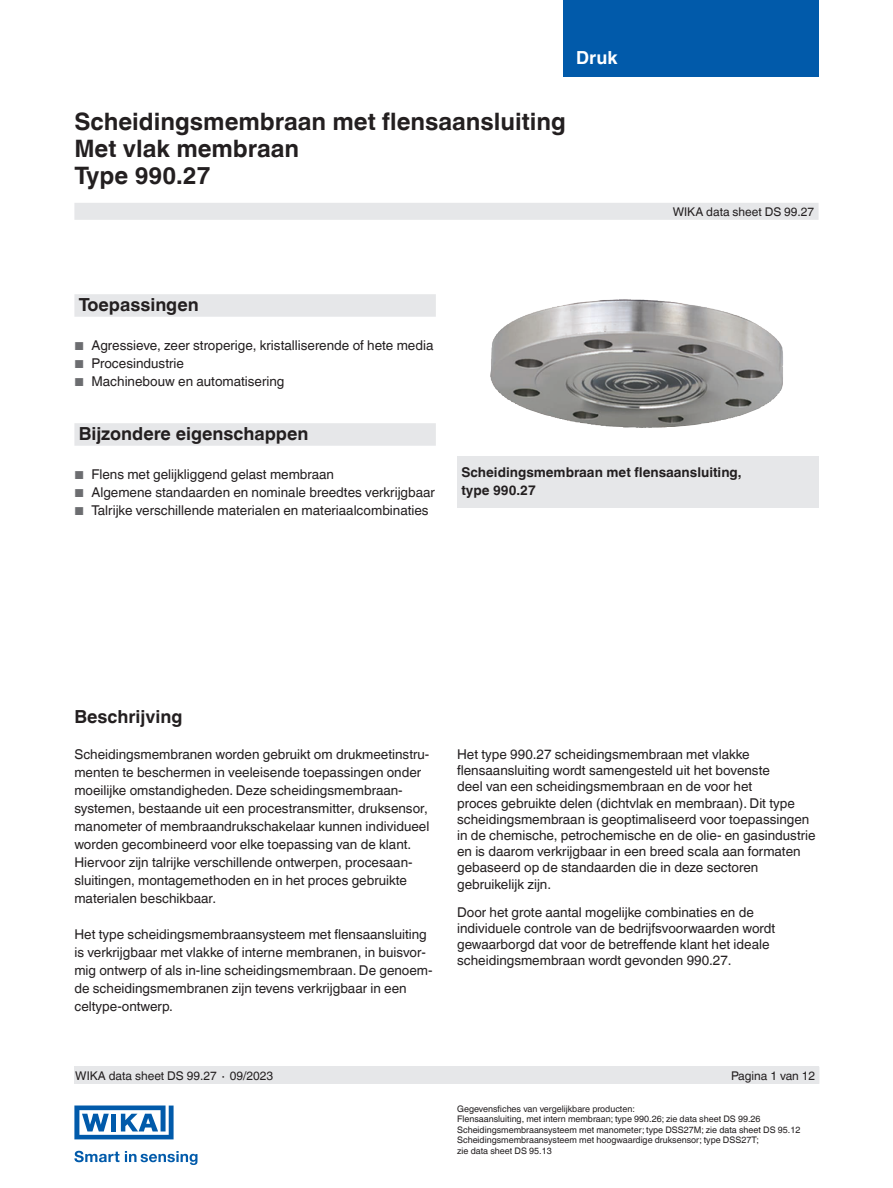
<style>
.page{position:relative;width:893px;height:1188px;background:#fff}
.page>*{position:absolute;margin:0;border:0;box-sizing:border-box;transform-origin:0 0}
.t1{font:700 24px/27px "Helvetica World";color:#231f20}
.t2{font:700 18px "Helvetica World";color:#231f20}
.t3{font:700 18px "Helvetica World";color:#fff}
.t4{font:13.5px/18px "Helvetica World";color:#231f20}
.t5{font:700 13.5px/18px "Helvetica World";color:#231f20}
.t6{font:12px "Helvetica World";color:#231f20}
.t7{font:9px/10.5px "Helvetica World";color:#231f20}
.s1{font-size:11.55px;color:#6c6d70}
</style>
<div class="page">
<div style="left:563px;top:0;width:256px;height:76px;background:#015aaa"></div>
<div style="left:74px;top:203px;width:745px;height:17px;background:#e6e7e9"></div>
<div style="left:74px;top:1066px;width:745px;height:18px;background:#e6e7e9"></div>
<svg style="left:74px;top:1151px;width:45px;height:11px"></svg>
<svg style="left:125px;top:1151px;width:72px;height:14px"></svg>
<svg style="left:74px;top:1106px;width:100px;height:33px"></svg>
<div style="left:74px;top:294px;width:362px;height:23px;background:#e6e7e9"></div>
<div style="left:74px;top:423px;width:362px;height:23px;background:#e6e7e9"></div>
<div style="left:457px;top:456px;width:361px;height:51px;background:#e6e7e9"></div>
<img style="left:490px;top:299px;width:282px;height:129px">
<h2 class="t3" style="left:576px;top:47px;width:43px">Druk</h2>
<h1 class="t1" style="left:74px;top:108px;width:493px">Scheidingsmembraan met flensaansluiting<br>Met vlak membraan<br>Type 990.27</h1>
<p class="t6" style="left:673px;top:204px;width:143px">WIKA data sheet DS 99.27</p>
<h2 class="t2" style="left:79px;top:295px;width:122px">Toepassingen</h2>
<p class="t4" style="left:74px;top:337px;width:361px"><span class="s1">■</span> Agressieve, zeer stroperige, kristalliserende of hete media</p>
<p class="t4" style="left:74px;top:355px;width:111px"><span class="s1">■</span> Procesindustrie</p>
<p class="t4" style="left:74px;top:373px;width:212px"><span class="s1">■</span> Machinebouw en automatisering</p>
<h2 class="t2" style="left:79px;top:424px;width:231px">Bijzondere eigenschappen</h2>
<p class="t4" style="left:74px;top:466px;width:261px"><span class="s1">■</span> Flens met gelijkliggend gelast membraan</p>
<p class="t4" style="left:74px;top:484px;width:362px"><span class="s1">■</span> Algemene standaarden en nominale breedtes verkrijgbaar</p>
<p class="t4" style="left:74px;top:502px;width:356px"><span class="s1">■</span> Talrijke verschillende materialen en materiaalcombinaties</p>
<p class="t5" style="left:461px;top:464px;width:282px">Scheidingsmembraan met flensaansluiting, type 990.27</p>
<h2 class="t2" style="left:74px;top:706px;width:110px">Beschrijving</h2>
<p class="t4" style="left:74px;top:745px;width:356px">Scheidingsmembranen worden gebruikt om drukmeetinstru&shy;menten te beschermen in veeleisende toepassingen onder moeilijke omstandigheden. Deze scheidingsmembraan&shy;systemen, bestaande uit een procestransmitter, druksensor, manometer of membraandrukschakelaar kunnen individueel worden gecombineerd voor elke toepassing van de klant.<br>Hiervoor zijn talrijke verschillende ontwerpen, procesaan&shy;sluitingen, montagemethoden en in het proces gebruikte materialen beschikbaar.</p>
<p class="t4" style="left:74px;top:925px;width:360px">Het type scheidingsmembraansysteem met flensaansluiting is verkrijgbaar met vlakke of interne membranen, in buisvor&shy;mig ontwerp of als in-line scheidingsmembraan. De genoem&shy;de scheidingsmembranen zijn tevens verkrijgbaar in een celtype-ontwerp.</p>
<p class="t6" style="left:75px;top:1069px;width:199px">WIKA data sheet DS 99.27 ∙ 09/2023</p>
<p class="t4" style="left:457px;top:746px;width:360px;line-height:16.2px">Het type 990.27 scheidingsmembraan met vlakke flensaansluiting wordt samengesteld uit het bovenste<br>deel van een scheidingsmembraan en de voor het<br>proces gebruikte delen (dichtvlak en membraan). Dit type scheidingsmembraan is geoptimaliseerd voor toepassingen in de chemische, petrochemische en de olie- en gasindustrie en is daarom verkrijgbaar in een breed scala aan formaten gebaseerd op de standaarden die in deze sectoren gebruikelijk zijn.</p>
<p class="t4" style="left:457px;top:904px;width:320px;line-height:16.2px">Door het grote aantal mogelijke combinaties en de individuele controle van de bedrijfsvoorwaarden wordt gewaarborgd dat voor de betreffende klant het ideale scheidingsmembraan wordt gevonden 990.27.</p>
<p class="t6" style="left:731px;top:1068px;width:86px">Pagina 1 van 12</p>
<p class="t7" style="left:457px;top:1104px;width:345px">Gegevensfiches van vergelijkbare producten:<br>Flensaansluiting, met intern membraan; type 990.26; zie data sheet DS 99.26<br>Scheidingsmembraansysteem met manometer; type DSS27M; zie data sheet DS 95.12<br>Scheidingsmembraansysteem met hoogwaardige druksensor; type DSS27T;<br>zie data sheet DS 95.13</p>
</div>
